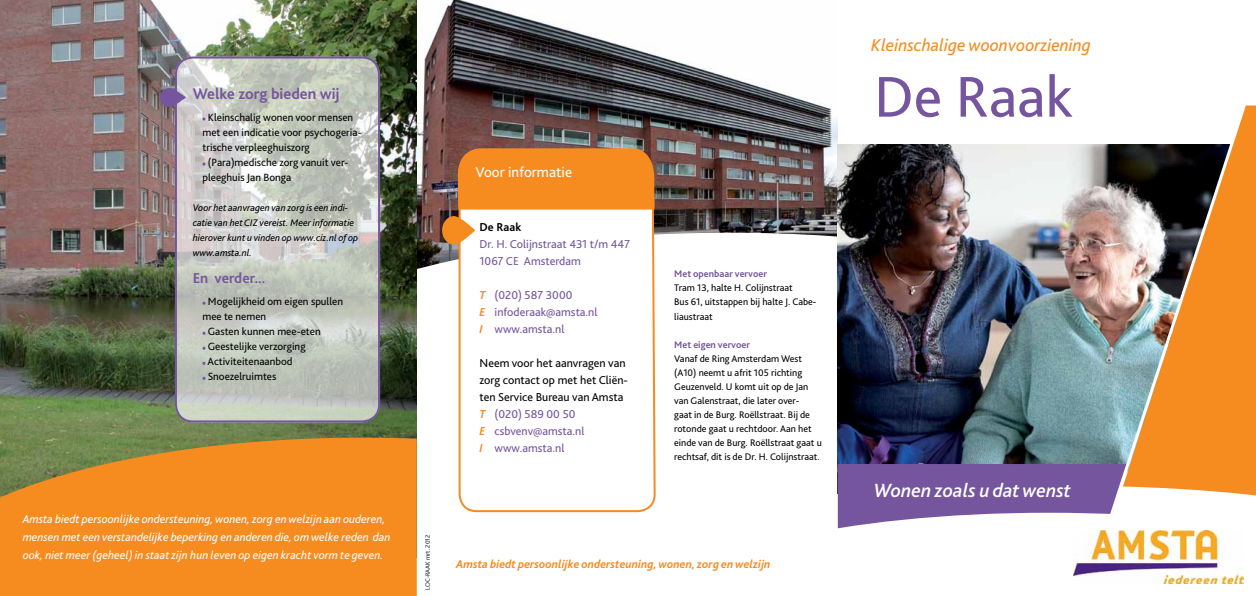
<style>
.page{position:relative;width:1256px;height:596px;background:#fff}
.page>*{position:absolute;margin:0;border:0;box-sizing:border-box;transform-origin:0 0}
.t1{font:60px "Bliss 2";color:#75559e}
.t2{font:italic 500 20px "Bliss 2";color:#fff}
.t3{font:italic 18px "Bliss 2";color:#f68b1f}
.t4{font:700 16px "Bliss 2";color:#75559e}
.t5{font:15px "Bliss 2";color:#fff}
.t6{font:700 15px "Bliss 2";color:#75559e}
.t7{font:italic 12px/18px "Bliss 2";color:#fff}
.t8{font:12px/17px "Bliss 2";color:#000}
.t9{font:12px/17px "Bliss 2";color:#75559e}
.t10{font:italic 700 12px "Bliss 2";color:#f68b1f}
.t11{font:700 12px "Bliss 2";color:#000}
.t12{font:11px "Bliss 2";color:#000}
.t13{font:10px/14px "Bliss 2";color:#000}
.t14{font:italic 10px/15px "Bliss 2";color:#000}
.t15{font:700 10px "Bliss 2";color:#75559e}
.t16{font:300 6.5px "Bliss 2";color:#000}
.s1{font-weight:700;font-style:italic;color:#f68b1f}
.s2{color:#75559e}
</style>
<div class="page">
<img style="left:417px;top:0;width:421px;height:268px">
<div style="left:229px;top:232px;width:1001px;height:331px;background:#fff;border-radius:50%"></div>
<img style="left:838px;top:144px;width:233px;height:319px">
<div style="left:838px;top:463px;width:233px;height:49px;background:#75559e"></div>
<svg style="left:837px;top:512px;width:234px;height:17px"></svg>
<img style="left:1071px;top:105px;width:185px;height:479px">
<img style="left:1074px;top:529px;width:169px;height:54px">
<svg style="left:442px;top:147px;width:16px;height:116px;background:#88624f"></svg>
<svg style="left:458px;top:0;width:199px;height:513px"></svg>
<img style="left:0;top:0;width:417px;height:437px">
<svg style="left:177px;top:58px;width:201px;height:362px;background:#c6cac2"></svg>
<div style="left:175px;top:56px;width:205px;height:366px;border:4px solid #fff;border-radius:17px"></div>
<div style="left:175px;top:56px;width:205px;height:366px;border:2px solid #75559e;border-radius:17px"></div>
<svg style="left:160px;top:88px;width:26px;height:19px"></svg>
<svg style="left:0;top:437px;width:417px;height:158px;background:#e88a23"></svg>
<h3 class="t4" style="left:193px;top:83px;width:148px">Welke zorg bieden wij</h3>
<p class="t12" style="left:208px;top:110px;width:147px">Kleinschalig wonen voor mensen</p>
<p class="t12" style="left:202px;top:125px;width:161px">met een indicatie voor psychogeria-</p>
<p class="t12" style="left:202px;top:140px;width:109px">trische verpleeghuiszorg</p>
<p class="t12" style="left:208px;top:155px;width:142px">(Para)medische zorg vanuit ver-</p>
<p class="t12" style="left:202px;top:170px;width:91px">pleeghuis Jan Bonga</p>
<p class="t14" style="left:193px;top:199px;width:167px">Voor het aanvragen van zorg is een indi&shy;catie van het CIZ vereist. Meer informatie hierover kunt u vinden op www.ciz.nl of op www.amsta.nl.</p>
<h3 class="t6" style="left:193px;top:268px;width:74px">En verder...</h3>
<p class="t12" style="left:208px;top:294px;width:137px">Mogelijkheid om eigen spullen</p>
<p class="t12" style="left:202px;top:309px;width:65px">mee te nemen</p>
<p class="t12" style="left:208px;top:324px;width:115px">Gasten kunnen mee-eten</p>
<p class="t12" style="left:208px;top:339px;width:99px">Geestelijke verzorging</p>
<p class="t12" style="left:208px;top:354px;width:86px">Activiteitenaanbod</p>
<p class="t12" style="left:208px;top:369px;width:70px">Snoezelruimtes</p>
<p class="t7" style="left:23px;top:509px;width:369px">Amsta biedt persoonlijke ondersteuning, wonen, zorg en welzijn aan ouderen, mensen met een verstandelijke beperking en anderen die, om welke reden dan ook, niet meer (geheel) in staat zijn hun leven op eigen kracht vorm te geven.</p>
<h3 class="t5" style="left:475px;top:163px;width:98px">Voor informatie</h3>
<p class="t11" style="left:479px;top:219px;width:43px">De Raak</p>
<p class="t9" style="left:479px;top:235px;width:152px">Dr. H. Colijnstraat 431 t/m 447<br>1067 CE Amsterdam</p>
<p class="t9" style="left:479px;top:286px;width:119px"><span class="s1">T</span> (020) 587 3000<br><span class="s1">E</span> infoderaak@amsta.nl<br><span class="s1">I</span> www.amsta.nl</p>
<p class="t8" style="left:479px;top:354px;width:150px">Neem voor het aanvragen van zorg contact op met het Cliën&shy;ten Service Bureau van Amsta<br><span class="s1">T</span> <span class="s2">(020) 589 00 50<br></span><span class="s1">E</span> <span class="s2">csbvenv@amsta.nl<br></span><span class="s1">I</span> <span class="s2">www.amsta.nl</span></p>
<p class="t15" style="left:674px;top:268px;width:94px">Met openbaar vervoer</p>
<p class="t13" style="left:674px;top:281px;width:144px">Tram 13, halte H. Colijnstraat<br>Bus 61, uitstappen bij halte J. Cabe&shy;liaustraat</p>
<p class="t15" style="left:674px;top:338px;width:77px">Met eigen vervoer</p>
<p class="t13" style="left:674px;top:351px;width:149px">Vanaf de Ring Amsterdam West (A10) neemt u afrit 105 richting Geuzenveld. U komt uit op de Jan van Galenstraat, die later over-<br>gaat in de Burg. Roëllstraat. Bij de rotonde gaat u rechtdoor. Aan het einde van de Burg. Roëllstraat gaat u rechtsaf, dit is de Dr. H. Colijnstraat.</p>
<p class="t16" style="left:424px;top:589px;width:56px;rotate:-90deg">LOC-RAAK mrt. 2012</p>
<p class="t10" style="left:456px;top:556px;width:316px">Amsta biedt persoonlijke ondersteuning, wonen, zorg en welzijn</p>
<h3 class="t3" style="left:871px;top:34px;width:221px">Kleinschalige woonvoorziening</h3>
<h1 class="t1" style="left:874px;top:59px;width:200px">De Raak</h1>
<h2 class="t2" style="left:874px;top:478px;width:198px">Wonen zoals u dat wenst</h2>
</div>
